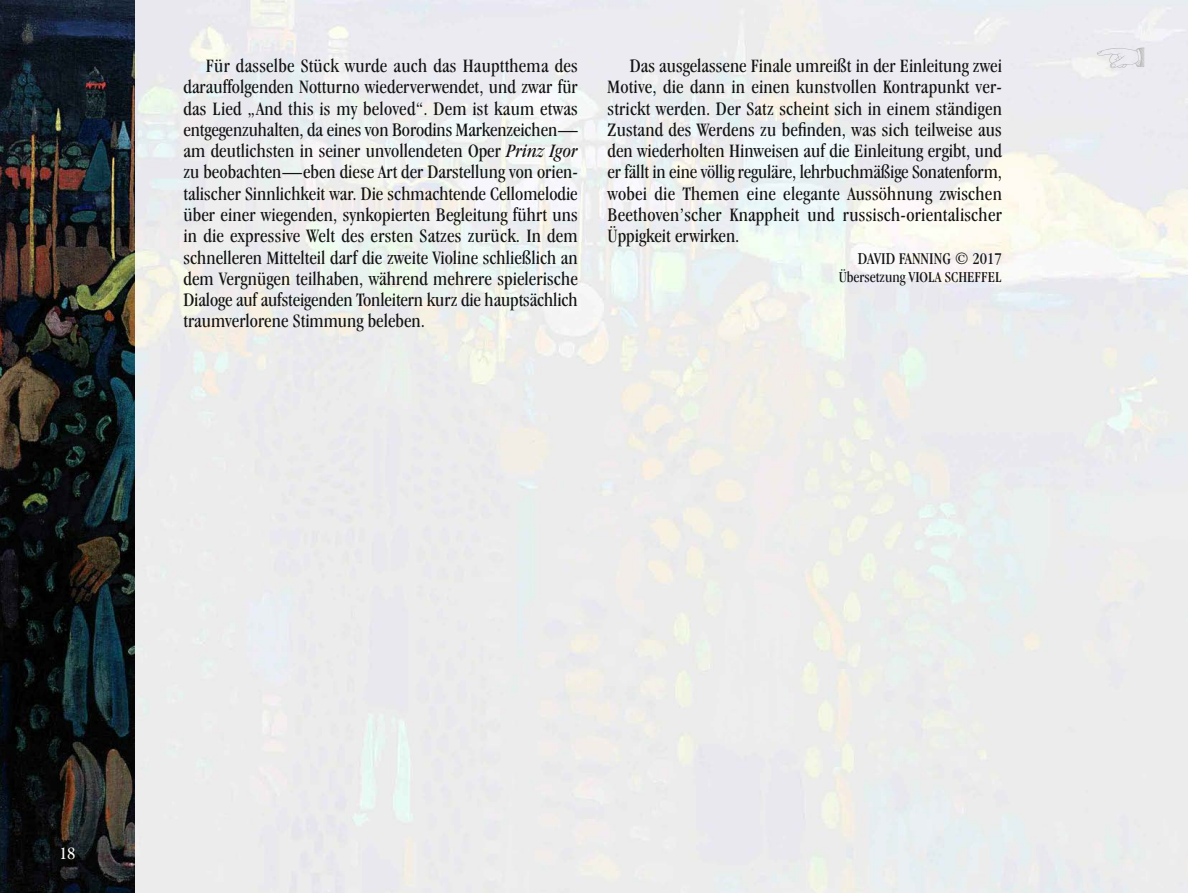
<style>
.page{position:relative;width:1188px;height:893px;background:#fff}
.page>*{position:absolute;margin:0;border:0;box-sizing:border-box;transform-origin:0 0}
.t1{font:condensed 19.65px/21.3px "Garamond IT Cby BT";color:#141313;text-align:justify}
.t2{font:condensed 18px "Garamond IT Cby BT";color:#fff}
.t3{font:condensed 17.1px "Garamond IT Cby BT";color:#141313}
.t4{font:condensed 15.75px "Garamond IT Cby BT";color:#141313}
.s1{font-style:italic}
</style>
<div class="page">
<img style="left:0;top:0;width:135px;height:893px">
<svg style="left:1097px;top:47px;width:47px;height:22px"></svg>
<p class="t1" style="left:183px;top:57px;width:396px;text-indent:22px">Für dasselbe Stück wurde auch das Hauptthema des darauffolgenden Notturno wiederverwendet, und zwar für das Lied „And this is my beloved“. Dem ist kaum etwas entgegenzuhalten, da eines von Borodins Markenzeichen— am deutlichsten in seiner unvollendeten Oper <span class="s1">Prinz Igor </span>zu beobachten—eben diese Art der Darstellung von orien - talischer Sinnlichkeit war. Die schmachtende Cellomelodie über einer wiegenden, synkopierten Begleitung führt uns in die expressive Welt des ersten Satzes zurück. In dem schnelleren Mittelteil darf die zweite Violine schließlich an dem Vergnügen teilhaben, während mehrere spielerische Dialoge auf aufsteigenden Tonleitern kurz die hauptsächlich traumverlorene Stimmung beleben.</p>
<p class="t1" style="left:608px;top:57px;width:396px;text-indent:22px">Das ausgelassene Finale umreißt in der Einleitung zwei Motive, die dann in einen kunstvollen Kontrapunkt ver - strickt werden. Der Satz scheint sich in einem ständigen Zustand des Werdens zu befinden, was sich teilweise aus den wiederholten Hinweisen auf die Einleitung ergibt, und er fällt in eine völlig reguläre, lehrbuchmäßige Sonatenform, wobei die Themen eine elegante Aussöhnung zwischen Beethoven’scher Knappheit und russisch-orientalischer Üppigkeit erwirken.</p>
<p class="t3" style="left:858px;top:251px;width:146px">DAVID FANNING © 2017</p>
<p class="t4" style="left:839px;top:271px;width:165px">Übersetzung VIOLA SCHEFFEL</p>
<p class="t2" style="left:60px;top:846px;width:17px">18</p>
</div>
